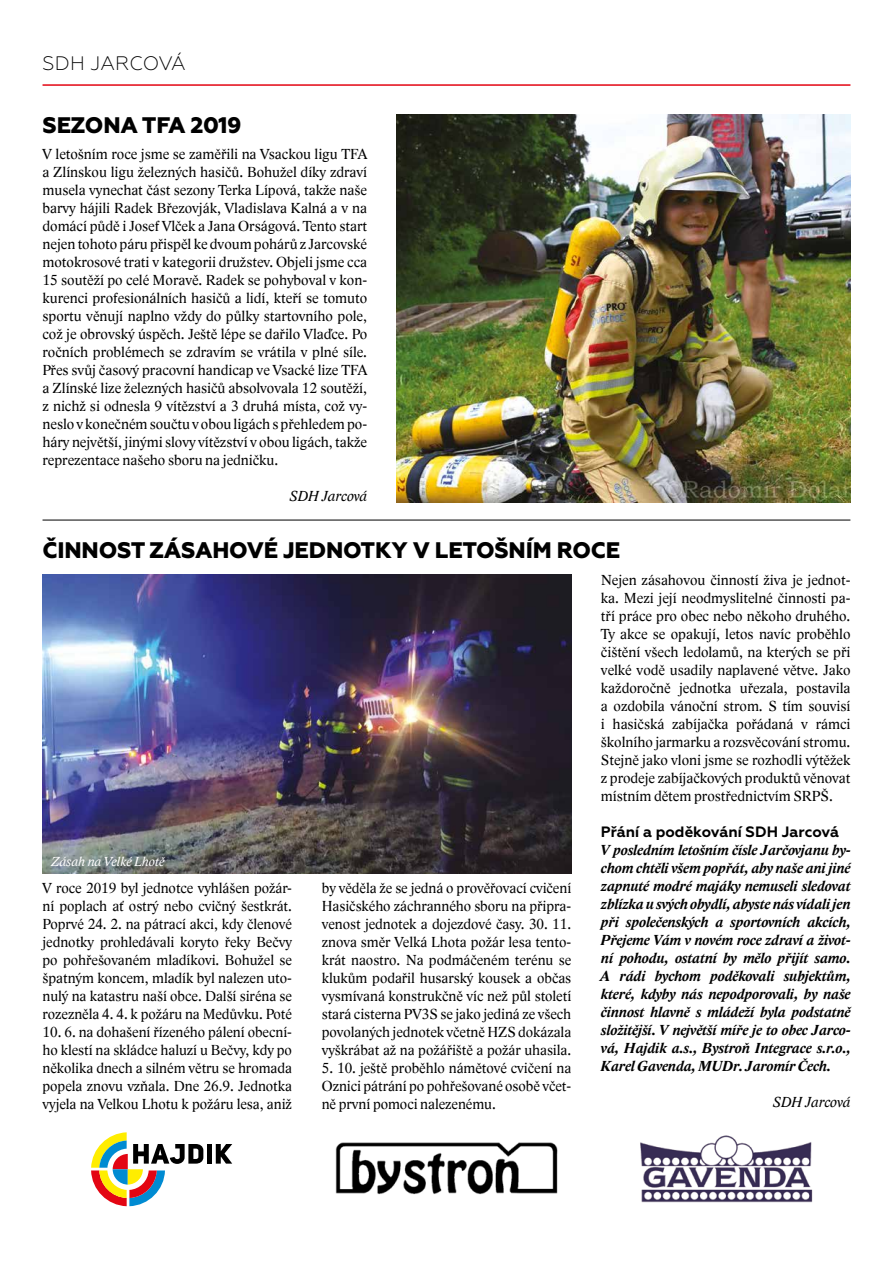
<style>
.page{position:relative;width:893px;height:1263px;background:#fff}
.page>*{position:absolute;margin:0;border:0;box-sizing:border-box;transform-origin:0 0}
.t1{font:800 22.5px "Geometria";letter-spacing:-.01em;color:#000}
.t2{font:300 19.5px "Geometria";letter-spacing:.005em;color:#000}
.t3{font:15px/18px "Lido STFCE";color:#000;text-align:justify}
.t4{font:italic 700 15px/18px "Lido STFCE";color:#000;text-align:justify}
.t5{font:700 15px "Geometria";color:#000}
.t6{font:italic 15px "Lido STFCE";color:#000}
.t7{font:italic 13.5px "Lido STFCE";color:#fff}
</style>
<div class="page">
<hr style="left:43px;top:84px;width:807px;height:2px;background:#e30613">
<hr style="left:43px;top:520px;width:807px;height:1px;background:#000">
<img style="left:397px;top:115px;width:453px;height:387px">
<img style="left:43px;top:574px;width:528px;height:300px">
<svg style="left:91px;top:1132px;width:112px;height:74px"></svg>
<div style="left:207px;top:1144px;width:5px;height:19px;background:#000"></div>
<svg style="left:216px;top:1144px;width:16px;height:19px"></svg>
<img style="left:335px;top:1142px;width:223px;height:53px">
<img style="left:640px;top:1135px;width:173px;height:68px">
<h2 class="t2" style="left:43px;top:52px;width:145px">SDH JARCOVÁ</h2>
<h1 class="t1" style="left:43px;top:111px;width:200px">SEZONA TFA 2019</h1>
<p class="t3" style="left:43px;top:145px;width:326px">V letošním roce jsme se zaměřili na Vsackou ligu TFA a Zlínskou ligu železných hasičů. Bohužel díky zdraví musela vynechat část sezony Terka Lípová, takže naše barvy hájili Radek Březovják, Vladislava Kalná a v na domácí půdě i Josef Vlček a Jana Orságová. Tento start nejen tohoto páru přispěl ke dvoum pohárů z Jarcovské motokrosové trati v kategorii družstev. Objeli jsme cca 15 soutěží po celé Moravě. Radek se pohyboval v kon&shy;kurenci profesionálních hasičů a lidí, kteří se tomuto sportu věnují naplno vždy do půlky startovního pole, což je obrovský úspěch. Ještě lépe se dařilo Vlaďce. Po ročních problémech se zdravím se vrátila v plné síle.<br>Přes svůj časový pracovní handicap ve Vsacké lize TFA a Zlínské lize železných hasičů absolvovala 12 soutěží, z nichž si odnesla 9 vítězství a 3 druhá místa, což vy&shy;neslo v konečném součtu v obou ligách s přehledem po&shy;háry největší, jinými slovy vítězství v obou ligách, takže reprezentace našeho sboru na jedničku.</p>
<p class="t6" style="left:290px;top:487px;width:79px">SDH Jarcová</p>
<h1 class="t1" style="left:43px;top:536px;width:579px">ČINNOST ZÁSAHOVÉ JEDNOTKY V LETOŠNÍM ROCE</h1>
<p class="t7" style="left:51px;top:853px;width:115px">Zásah na Velké Lhotě</p>
<p class="t3" style="left:43px;top:879px;width:251px">V roce 2019 byl jednotce vyhlášen požár&shy;ní poplach ať ostrý nebo cvičný šestkrát.<br>Poprvé 24. 2. na pátrací akci, kdy členové jednotky prohledávali koryto řeky Bečvy po pohřešovaném mladíkovi. Bohužel se špatným koncem, mladík byl nalezen uto&shy;nulý na katastru naší obce. Další siréna se rozezněla 4. 4. k požáru na Medůvku. Poté</p>
<p class="t3" style="left:43px;top:1023px;width:251px">10. 6. na dohašení řízeného pálení obecní&shy;ho klestí na skládce haluzí u Bečvy, kdy po několika dnech a silném větru se hromada popela znovu vzňala. Dne 26.9. Jednotka vyjela na Velkou Lhotu k požáru lesa, aniž</p>
<p class="t3" style="left:322px;top:879px;width:251px">by věděla že se jedná o prověřovací cvičení Hasičského záchranného sboru na připra&shy;venost jednotek a dojezdové časy. 30. 11. znova směr Velká Lhota požár lesa tento&shy;krát naostro. Na podmáčeném terénu se klukům podařil husarský kousek a občas vysmívaná konstrukčně víc než půl století stará cisterna PV3S se jako jediná ze všech povolaných jednotek včetně HZS dokázala vyškrábat až na požářiště a požár uhasila.</p>
<p class="t3" style="left:322px;top:1059px;width:251px">5. 10. ještě proběhlo námětové cvičení na Oznici pátrání po pohřešované osobě včet&shy;ně první pomoci nalezenému.</p>
<p class="t3" style="left:601px;top:571px;width:251px">Nejen zásahovou činností živa je jednot&shy;ka. Mezi její neodmyslitelné činnosti pa&shy;tří práce pro obec nebo někoho druhého.<br>Ty akce se opakují, letos navíc proběhlo čištění všech ledolamů, na kterých se při velké vodě usadily naplavené větve. Jako každoročně jednotka uřezala, postavila a ozdobila vánoční strom. S tím souvisí i hasičská zabíjačka pořádaná v rámci školního jarmarku a rozsvěcování stromu.<br>Stejně jako vloni jsme se rozhodli výtěžek z prodeje zabíjačkových produktů věnovat místním dětem prostřednictvím SRPŠ.</p>
<p class="t5" style="left:601px;top:822px;width:240px">Přání a poděkování SDH Jarcová</p>
<p class="t4" style="left:601px;top:841px;width:251px">V posledním letošním čísle Jarčovjanu by&shy;chom chtěli všem popřát, aby naše ani jiné zapnuté modré majáky nemuseli sledovat zblízka u svých obydlí, abyste nás vídali jen při společenských a sportovních akcích, Přejeme Vám v novém roce zdraví a život&shy;ní pohodu, ostatní by mělo přijít samo.<br>A rádi bychom poděkovali subjektům, které, kdyby nás nepodporovali, by naše činnost hlavně s mládeží byla podstatně složitější. V největší míře je to obec Jarco&shy;vá, Hajdik a.s., Bystroň Integrace s.r.o., Karel Gavenda, MUDr. Jaromír Čech.</p>
<p class="t6" style="left:773px;top:1092px;width:79px">SDH Jarcová</p>
</div>
